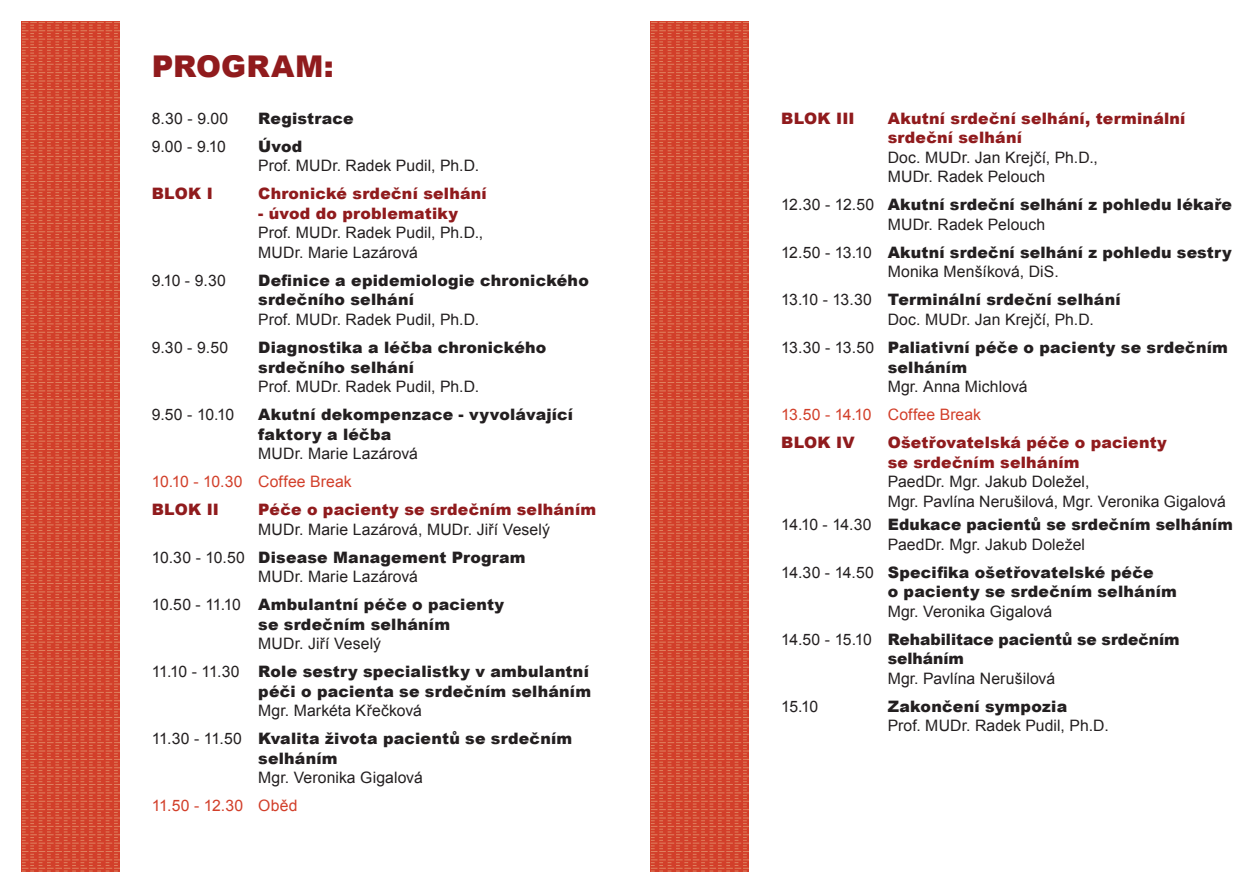
<style>
.page{position:relative;width:1259px;height:893px;background:#fff}
.page>*{position:absolute;margin:0;border:0;box-sizing:border-box;transform-origin:0 0}
.Date_Time_Location_B{font:900 30px "Arial";letter-spacing:.005em;color:#901b1d}
.Date_Time_Location_B-2{font:900 15.75px/19.5px "Arial";letter-spacing:.015em;color:#231f20}
.Date_Time_Location_B-3{font:15.75px/19.5px "Arial";letter-spacing:.005em;color:#231f20}
.Date_Time_Location_B-4{font:900 15.75px/19.5px "Arial";letter-spacing:.015em;color:#901b1d}
.Date_Time_Location_B-5{font:15.75px "Arial";letter-spacing:.005em;color:#d23f2a}
.s1{font-weight:900}
.s2{font-weight:400}
.s3{font-weight:900;color:#901b1d}
.s4{font-weight:400;color:#231f20}
</style>
<div class="page">
<svg style="left:21px;top:21px;width:98px;height:851px;background:#d44c34"></svg>
<svg style="left:651px;top:21px;width:97px;height:851px;background:#d44c34"></svg>
<p class="Date_Time_Location_B" style="left:152px;top:44px;width:184px">PROGRAM:</p>
<p class="Date_Time_Location_B-3" style="left:152px;top:109px;width:78px">8.30 - 9.00</p>
<p class="Date_Time_Location_B-2" style="left:258px;top:108px;width:97px">Registrace</p>
<p class="Date_Time_Location_B-3" style="left:152px;top:137px;width:76px">9.00 - 9.10</p>
<p class="Date_Time_Location_B-3" style="left:258px;top:137px;width:222px"><span class="s1">Úvod<br></span>Prof. MUDr. Radek Pudil, Ph.D.</p>
<p class="Date_Time_Location_B-4" style="left:152px;top:184px;width:63px">BLOK I</p>
<p class="Date_Time_Location_B-4" style="left:258px;top:184px;width:230px">Chronické srdeční selhání</p>
<p class="Date_Time_Location_B-4" style="left:258px;top:203px;width:201px">- úvod do problematiky</p>
<p class="Date_Time_Location_B-3" style="left:258px;top:223px;width:226px">Prof. MUDr. Radek Pudil, Ph.D.,<br>MUDr. Marie Lazárová</p>
<p class="Date_Time_Location_B-3" style="left:152px;top:271px;width:76px">9.10 - 9.30</p>
<p class="Date_Time_Location_B-2" style="left:258px;top:270px;width:332px">Definice a epidemiologie chronického srdečního selhání<br><span class="s2">Prof. MUDr. Radek Pudil, Ph.D.</span></p>
<p class="Date_Time_Location_B-3" style="left:152px;top:338px;width:78px">9.30 - 9.50</p>
<p class="Date_Time_Location_B-2" style="left:258px;top:337px;width:290px">Diagnostika a léčba chronického srdečního selhání<br><span class="s2">Prof. MUDr. Radek Pudil, Ph.D.</span></p>
<p class="Date_Time_Location_B-3" style="left:152px;top:405px;width:84px">9.50 - 10.10</p>
<p class="Date_Time_Location_B-2" style="left:258px;top:404px;width:316px">Akutní dekompenzace - vyvolávající faktory a léčba<br><span class="s2">MUDr. Marie Lazárová</span></p>
<p class="Date_Time_Location_B-5" style="left:152px;top:471px;width:201px">10.10 - 10.30 Coffee Break</p>
<p class="Date_Time_Location_B-4" style="left:152px;top:499px;width:69px">BLOK II</p>
<p class="Date_Time_Location_B-3" style="left:258px;top:500px;width:339px"><span class="s3">Péče o pacienty se srdečním selháním<br></span>MUDr. Marie Lazárová, MUDr. Jiří Veselý</p>
<p class="Date_Time_Location_B-3" style="left:152px;top:547px;width:375px;text-align:center">10.30 - 10.50 <span class="s1">Disease Management Program<br></span>MUDr. Marie Lazárová</p>
<p class="Date_Time_Location_B-2" style="left:258px;top:594px;width:247px;text-indent:-107px"><span class="s2">10.50 - 11.10</span> Ambulantní péče o pacienty se srdečním selháním<br><span class="s2">MUDr. Jiří Veselý</span></p>
<p class="Date_Time_Location_B-2" style="left:152px;top:661px;width:441px;text-align:right"><span class="s2">11.10 - 11.30</span> Role sestry specialistky v ambulantní péči o pacienta se srdečním selháním</p>
<p class="Date_Time_Location_B-3" style="left:258px;top:701px;width:165px">Mgr. Markéta Křečková</p>
<p class="Date_Time_Location_B-2" style="left:258px;top:728px;width:316px;text-indent:-106px"><span class="s2">11.30 - 11.50</span> Kvalita života pacientů se srdečním selháním<br><span class="s2">Mgr. Veronika Gigalová</span></p>
<p class="Date_Time_Location_B-5" style="left:152px;top:795px;width:147px">11.50 - 12.30 Oběd</p>
<p class="Date_Time_Location_B-4" style="left:781px;top:108px;width:75px">BLOK III</p>
<p class="Date_Time_Location_B-4" style="left:887px;top:108px;width:299px">Akutní srdeční selhání, terminální srdeční selhání<br><span class="s4">Doc. MUDr. Jan Krejčí, Ph.D.,<br>MUDr. Radek Pelouch</span></p>
<p class="Date_Time_Location_B-2" style="left:887px;top:195px;width:346px;text-indent:-107px"><span class="s2">12.30 - 12.50</span> Akutní srdeční selhání z pohledu lékaře<br><span class="s2">MUDr. Radek Pelouch</span></p>
<p class="Date_Time_Location_B-2" style="left:887px;top:242px;width:345px;text-indent:-107px"><span class="s2">12.50 - 13.10</span> Akutní srdeční selhání z pohledu sestry<br><span class="s2">Monika Menšíková, DiS.</span></p>
<p class="Date_Time_Location_B-3" style="left:887px;top:290px;width:234px;text-indent:-107px">13.10 - 13.30 <span class="s1">Terminální srdeční selhání<br></span>Doc. MUDr. Jan Krejčí, Ph.D.</p>
<p class="Date_Time_Location_B-2" style="left:887px;top:337px;width:342px;text-indent:-107px"><span class="s2">13.30 - 13.50</span> Paliativní péče o pacienty se srdečním selháním<br><span class="s2">Mgr. Anna Michlová</span></p>
<p class="Date_Time_Location_B-5" style="left:781px;top:404px;width:201px">13.50 - 14.10 Coffee Break</p>
<p class="Date_Time_Location_B-4" style="left:781px;top:432px;width:75px">BLOK IV</p>
<p class="Date_Time_Location_B-3" style="left:887px;top:433px;width:340px"><span class="s3">Ošetřovatelská péče o pacienty<br>se srdečním selháním<br></span>PaedDr. Mgr. Jakub Doležel,<br>Mgr. Pavlína Nerušilová, Mgr. Veronika Gigalová</p>
<p class="Date_Time_Location_B-3" style="left:887px;top:515px;width:347px;text-indent:-107px">14.10 - 14.30 <span class="s1">Edukace pacientů se srdečním selháním<br></span>PaedDr. Mgr. Jakub Doležel</p>
<p class="Date_Time_Location_B-2" style="left:887px;top:562px;width:291px;text-indent:-107px"><span class="s2">14.30 - 14.50</span> Specifika ošetřovatelské péče<br>o pacienty se srdečním selháním<br><span class="s2">Mgr. Veronika Gigalová</span></p>
<p class="Date_Time_Location_B-2" style="left:887px;top:629px;width:293px;text-indent:-107px"><span class="s2">14.50 - 15.10</span> Rehabilitace pacientů se srdečním selháním<br><span class="s2">Mgr. Pavlína Nerušilová</span></p>
<p class="Date_Time_Location_B-3" style="left:781px;top:697px;width:39px">15.10</p>
<p class="Date_Time_Location_B-3" style="left:887px;top:697px;width:222px"><span class="s1">Zakončení sympozia<br></span>Prof. MUDr. Radek Pudil, Ph.D.</p>
</div>
